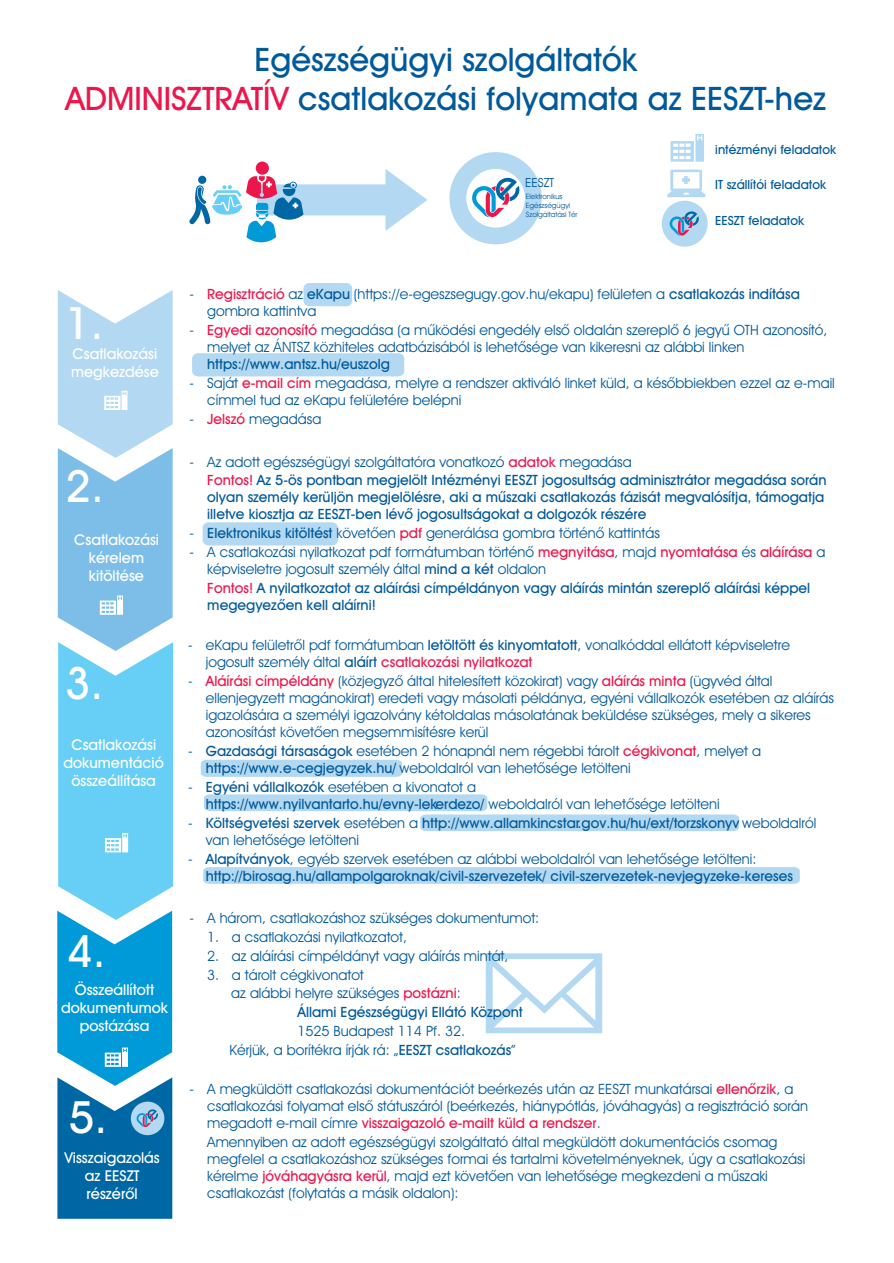
<style>
.page{position:relative;width:894px;height:1263px;background:#fff}
.page>*{position:absolute;margin:0;border:0;box-sizing:border-box;transform-origin:0 0}
.t1{font:700 44.7px "H Avant Garde Gothic";color:#fff}
.t2{font:700 32.55px/39px "H Avant Garde Gothic";color:#00599b;text-align:center}
.t3{font:700 15px/18px "H Avant Garde Gothic";color:#fff;text-align:center}
.t4{font:14.25px/17.1px "H Avant Garde Gothic";color:#00599b}
.t5{font:700 14.25px/17.1px "H Avant Garde Gothic";color:#00599b}
.t6{font:700 12.75px "H Avant Garde Gothic";color:#00599b}
.t7{font:12.6px "H Avant Garde Gothic";color:#00599b}
.t8{font:7.35px/8.9px "H Avant Garde Gothic";color:#00599b}
.s1{color:#ed164b}
.s2{font-weight:700;color:#ed164b}
.s3{font-weight:700}
.s4{font-weight:400}
</style>
<div class="page">
<div style="left:304px;top:283px;width:48px;height:23px;background:#b3d8f1;border-radius:6px"></div>
<div style="left:192px;top:353px;width:212px;height:23px;background:#b3d8f1"></div>
<svg style="left:203px;top:522px;width:135px;height:24px;background:#b6d9f1"></svg>
<div style="left:201px;top:760px;width:201px;height:17px;background:#b3d8f1"></div>
<div style="left:203px;top:867px;width:597px;height:17px;background:#b3d8f1"></div>
<svg style="left:204px;top:794px;width:535px;height:37px"></svg>
<svg style="left:486px;top:953px;width:116px;height:80px"></svg>
<svg style="left:671px;top:134px;width:33px;height:28px"></svg>
<svg style="left:667px;top:170px;width:38px;height:27px"></svg>
<div style="left:256px;top:162px;width:13px;height:13px;background:#ed164b;border-radius:50%"></div>
<svg style="left:189px;top:169px;width:238px;height:73px"></svg>
<svg style="left:449px;top:152px;width:93px;height:92px"></svg>
<div style="left:662px;top:201px;width:46px;height:46px;background:#b3d8f1;border-radius:50%"></div>
<svg style="left:670px;top:211px;width:29px;height:25px"></svg>
<svg style="left:57px;top:290px;width:116px;height:929px;background:#6fbee5"></svg>
<h2 class="t2" style="left:66px;top:43px;width:762px">Egészségügyi szolgáltatók<br><span class="s1">ADMINISZTRATÍV</span> csatlakozási folyamata az EESZT-hez</h2>
<p class="t7" style="left:525px;top:177px;width:30px">EESZT</p>
<p class="t8" style="left:526px;top:193px;width:53px">Elektronikus<br>Egészségügyi<br>Szolgáltatási Tér</p>
<p class="t6" style="left:715px;top:144px;width:122px">intézményi feladatok</p>
<p class="t6" style="left:715px;top:179px;width:112px">IT szállítói feladatok</p>
<p class="t6" style="left:715px;top:216px;width:90px">EESZT feladatok</p>
<h1 class="t1" style="left:65px;top:305px;width:40px">1.</h1>
<p class="t3" style="left:71px;top:346px;width:89px;text-align:left">Csatlakozási megkezdése</p>
<h1 class="t1" style="left:65px;top:468px;width:40px">2.</h1>
<p class="t3" style="left:74px;top:532px;width:86px">Csatlakozási kérelem kitöltése</p>
<h1 class="t1" style="left:65px;top:665px;width:40px">3.</h1>
<p class="t3" style="left:63px;top:737px;width:102px">Csatlakozási dokumentáció összeállítása</p>
<h1 class="t1" style="left:67px;top:933px;width:40px">4.</h1>
<p class="t3" style="left:61px;top:982px;width:108px">Összeállított dokumentumok postázása</p>
<h1 class="t1" style="left:69px;top:1099px;width:40px">5.</h1>
<p class="t3" style="left:64px;top:1150px;width:97px">Visszaigazolás az EESZT részérõl</p>
<p class="t4" style="left:189px;top:287px;width:6px">-</p>
<p class="t4" style="left:207px;top:287px;width:594px"><span class="s2">Regisztráció</span> az <span class="s3">eKapu</span> (https://e-egeszsegugy.gov.hu/ekapu) felületen a <span class="s3">csatlakozás indítása </span>gombra kattintva</p>
<p class="t4" style="left:189px;top:323px;width:6px">-</p>
<p class="t4" style="left:207px;top:323px;width:622px"><span class="s2">Egyedi azonosító</span> megadása (a mûködési engedély elsõ oldalán szereplõ 6 jegyû OTH azonosító, melyet az ÁNTSZ közhiteles adatbázisából is lehetõsége van kikeresni az alábbi linken</p>
<p class="t5" style="left:207px;top:357px;width:184px">https://www.antsz.hu/euszolg</p>
<p class="t4" style="left:207px;top:376px;width:629px;text-indent:-18px">- Saját <span class="s2">e-mail cím</span> megadása, melyre a rendszer aktiváló linket küld, a késõbbiekben ezzel az e-mail címmel tud az eKapu felületére belépni</p>
<p class="t4" style="left:189px;top:411px;width:6px">-</p>
<p class="t4" style="left:207px;top:411px;width:116px"><span class="s2">Jelszó</span> megadása</p>
<p class="t5" style="left:207px;top:453px;width:621px;line-height:18.8px;text-indent:-18px"><span class="s4">- Az adott egészségügyi szolgáltatóra vonatkozó</span> <span class="s1">adatok</span> <span class="s4">megadása<br></span><span class="s1">Fontos!</span> Az 5-ös pontban megjelölt Intézményi EESZT jogosultság adminisztrátor megadása során</p>
<p class="t5" style="left:207px;top:490px;width:619px">olyan személy kerüljön megjelölésre, aki a mûszaki csatlakozás fázisát megvalósítja, támogatja illetve kiosztja az EESZT-ben lévõ jogosultságokat a dolgozók részére</p>
<p class="t4" style="left:190px;top:526px;width:472px">- <span class="s3">Elektronikus kitöltést</span> követõen <span class="s2">pdf</span> generálása gombra történõ kattintás</p>
<p class="t4" style="left:207px;top:545px;width:620px;text-indent:-18px">- A csatlakozási nyilatkozat pdf formátumban történõ <span class="s2">megnyitása</span>, majd <span class="s2">nyomtatása</span> és <span class="s2">aláírása</span> a képviseletre jogosult személy által <span class="s3">mind a két</span> oldalon</p>
<p class="t5" style="left:207px;top:581px;width:604px"><span class="s1">Fontos!</span> A nyilatkozatot az aláírási címpéldányon vagy aláírás mintán szereplõ aláírási képpel megegyezõen kell aláírni!</p>
<p class="t4" style="left:206px;top:638px;width:586px;text-indent:-18px">- eKapu felületrõl pdf formátumban <span class="s3">letöltött és kinyomtatott</span>, vonalkóddal ellátott képviseletre jogosult személy által <span class="s3">aláírt</span> <span class="s2">csatlakozási nyilatkozat</span></p>
<p class="t4" style="left:188px;top:674px;width:6px">-</p>
<p class="t4" style="left:206px;top:674px;width:630px"><span class="s2">Aláírási címpéldány</span> (közjegyzõ által hitelesített közokirat) vagy <span class="s2">aláírás minta</span> (ügyvéd által ellenjegyzett magánokirat) eredeti vagy másolati példánya, egyéni vállalkozók esetében az aláírás</p>
<p class="t4" style="left:206px;top:744px;width:557px;text-indent:-18px">- <span class="s3">Gazdasági társaságok</span> esetében 2 hónapnál nem régebbi tárolt <span class="s2">cégkivonat</span>, melyet a <span class="s3">https://www.e-cegjegyzek.hu/</span> weboldalról van lehetõsége letölteni</p>
<p class="t5" style="left:206px;top:780px;width:516px;text-indent:-18px"><span class="s4">-</span> Egyéni vállalkozók <span class="s4">esetében a kivonatot a </span>https://www.nyilvantarto.hu/evny-lekerdezo/ <span class="s4">weboldalról van lehetõsége letölteni</span></p>
<p class="t5" style="left:206px;top:815px;width:612px;text-indent:-18px"><span class="s4">-</span> Költségvetési szervek <span class="s4">esetében a</span> http://www.allamkincstar.gov.hu/hu/ext/torzskonyv <span class="s4">weboldalról van lehetõsége letölteni</span></p>
<p class="t5" style="left:206px;top:851px;width:589px;text-indent:-18px"><span class="s4">-</span> Alapítványok<span class="s4">, egyéb szervek esetében az alábbi weboldalról van lehetõsége letölteni: </span>http://birosag.hu/allampolgaroknak/civil-szervezetek/ civil-szervezetek-nevjegyzeke-kereses</p>
<p class="t4" style="left:206px;top:708px;width:606px">igazolására a személyi igazolvány kétoldalas másolatának beküldése szükséges, mely a sikeres azonosítást követõen megsemmisítésre kerül</p>
<p class="t4" style="left:189px;top:911px;width:351px">- A három, csatlakozáshoz szükséges dokumentumot:</p>
<p class="t4" style="left:207px;top:930px;width:201px">1. a csatlakozási nyilatkozatot,</p>
<p class="t4" style="left:207px;top:949px;width:303px">2. az aláírási címpéldányt vagy aláírás mintát,</p>
<p class="t4" style="left:207px;top:967px;width:158px">3. a tárolt cégkivonatot</p>
<p class="t4" style="left:231px;top:986px;width:231px">az alábbi helyre szükséges <span class="s2">postázni</span>:</p>
<p class="t5" style="left:297px;top:1005px;width:227px">Állami Egészségügyi Ellátó Központ</p>
<p class="t4" style="left:230px;top:1023px;width:288px;line-height:18.8px;text-indent:68px">1525 Budapest 114 Pf. 32.<br>Kérjük, a borítékra írják rá: „<span class="s3">EESZT csatlakozás</span>”</p>
<p class="t4" style="left:207px;top:1082px;width:602px;text-indent:-18px">- A megküldött csatlakozási dokumentációt beérkezés után az EESZT munkatársai <span class="s2">ellenõrzik</span>, a csatlakozási folyamat elsõ státuszáról (beérkezés, hiánypótlás, jóváhagyás) a regisztráció során megadott e-mail címre <span class="s2">visszaigazoló e-mailt küld a rendszer</span>.</p>
<p class="t4" style="left:207px;top:1135px;width:600px">Amennyiben az adott egészségügyi szolgáltató által megküldött dokumentációs csomag megfelel a csatlakozáshoz szükséges formai és tartalmi követelményeknek, úgy a csatlakozási kérelme <span class="s2">jóváhagyásra kerül</span>, majd ezt követõen van lehetõsége megkezdeni a mûszaki csatlakozást (folytatás a másik oldalon):</p>
</div>
